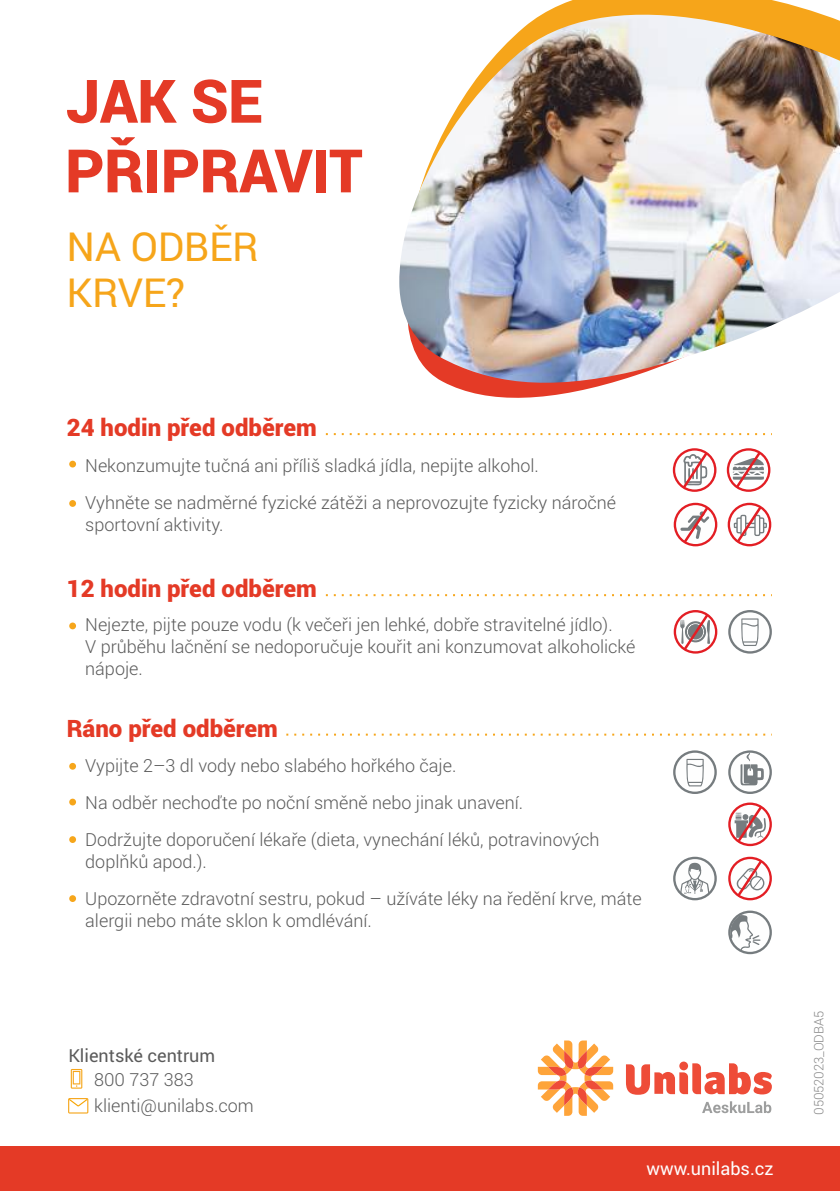
<style>
.page{position:relative;width:840px;height:1191px;background:#fff}
.page>*{position:absolute;margin:0;border:0;box-sizing:border-box;transform-origin:0 0}
.t1{font:900 60px/69.6px "Roboto";letter-spacing:-.005em;color:#e43a26}
.t2{font:40px/46.4px "Roboto";letter-spacing:-.01em;color:#f6a51a}
.t3{font:900 24px "Roboto";color:#e43a26}
.t4{font:300 18px/37px "Roboto";color:#5b5b5b}
.t5{font:18px "Roboto";color:#5b5b5b}
.t6{font:18px "Roboto";color:#fefefe}
.t7{font:300 13px "Roboto";letter-spacing:-.01em;color:#898989}
</style>
<div class="page">
<div style="left:0;top:1146px;width:839px;height:45px;background:#e43a26"></div>
<svg style="left:68px;top:1098px;width:20px;height:15px"></svg>
<svg style="left:71px;top:1069px;width:11px;height:19px"></svg>
<svg style="left:702px;top:1101px;width:69px;height:12px"></svg>
<svg style="left:537px;top:1040px;width:76px;height:75px"></svg>
<svg style="left:626px;top:1063px;width:146px;height:31px"></svg>
<svg style="left:326px;top:433px;width:440px;height:2px"></svg>
<svg style="left:727px;top:503px;width:43px;height:43px"></svg>
<svg style="left:729px;top:505px;width:39px;height:39px"></svg>
<svg style="left:673px;top:503px;width:44px;height:43px"></svg>
<svg style="left:675px;top:505px;width:39px;height:39px"></svg>
<svg style="left:726px;top:448px;width:44px;height:44px"></svg>
<svg style="left:728px;top:450px;width:39px;height:39px"></svg>
<svg style="left:672px;top:448px;width:44px;height:44px"></svg>
<svg style="left:674px;top:450px;width:39px;height:39px"></svg>
<svg style="left:682px;top:452px;width:25px;height:37px"></svg>
<svg style="left:732px;top:452px;width:32px;height:36px"></svg>
<svg style="left:680px;top:506px;width:28px;height:37px"></svg>
<svg style="left:733px;top:506px;width:33px;height:37px"></svg>
<svg style="left:326px;top:594px;width:440px;height:2px"></svg>
<svg style="left:727px;top:610px;width:44px;height:43px"></svg>
<div style="left:730px;top:612px;width:39px;height:39px;background:#fefefe;border-radius:50%"></div>
<svg style="left:673px;top:610px;width:44px;height:43px"></svg>
<svg style="left:675px;top:612px;width:39px;height:39px"></svg>
<svg style="left:741px;top:618px;width:17px;height:28px"></svg>
<svg style="left:680px;top:614px;width:29px;height:36px"></svg>
<div style="left:69px;top:461px;width:7px;height:6px;background:#f6a61b;border-radius:50%"></div>
<div style="left:69px;top:500px;width:7px;height:7px;background:#f6a61b;border-radius:50%"></div>
<div style="left:69px;top:622px;width:7px;height:7px;background:#f6a61b;border-radius:50%"></div>
<div style="left:69px;top:763px;width:7px;height:6px;background:#f6a61b;border-radius:50%"></div>
<svg style="left:286px;top:733px;width:480px;height:2px"></svg>
<svg style="left:727px;top:750px;width:44px;height:44px"></svg>
<div style="left:730px;top:752px;width:39px;height:39px;background:#fefefe;border-radius:50%"></div>
<svg style="left:672px;top:750px;width:44px;height:44px"></svg>
<div style="left:675px;top:752px;width:39px;height:39px;background:#fefefe;border-radius:50%"></div>
<svg style="left:727px;top:802px;width:44px;height:44px"></svg>
<svg style="left:730px;top:805px;width:39px;height:38px"></svg>
<svg style="left:727px;top:856px;width:44px;height:44px"></svg>
<svg style="left:730px;top:859px;width:39px;height:39px"></svg>
<svg style="left:672px;top:856px;width:44px;height:44px"></svg>
<div style="left:675px;top:859px;width:39px;height:39px;background:#fefefe;border-radius:50%"></div>
<svg style="left:679px;top:862px;width:30px;height:32px"></svg>
<svg style="left:738px;top:752px;width:25px;height:36px"></svg>
<svg style="left:686px;top:759px;width:18px;height:27px"></svg>
<svg style="left:734px;top:806px;width:31px;height:36px"></svg>
<svg style="left:735px;top:860px;width:29px;height:36px"></svg>
<svg style="left:727px;top:910px;width:44px;height:44px"></svg>
<div style="left:730px;top:913px;width:39px;height:38px;background:#fefefe;border-radius:50%"></div>
<svg style="left:730px;top:915px;width:30px;height:35px"></svg>
<div style="left:69px;top:798px;width:7px;height:7px;background:#f6a61b;border-radius:50%"></div>
<div style="left:69px;top:836px;width:7px;height:7px;background:#f6a61b;border-radius:50%"></div>
<div style="left:69px;top:895px;width:7px;height:7px;background:#f6a61b;border-radius:50%"></div>
<img style="left:399px;top:0;width:440px;height:392px">
<h1 class="t1" style="left:65px;top:65px;width:299px">JAK SE<br>PŘIPRAVIT</h1>
<h2 class="t2" style="left:67px;top:222px;width:194px">NA ODBĚR<br>KRVE?</h2>
<h3 class="t3" style="left:67px;top:411px;width:251px">24 hodin před odběrem</h3>
<p class="t4" style="left:85px;top:446px;width:532px">Nekonzumujte tučná ani příliš sladká jídla, nepijte alkohol.<br>Vyhněte se nadměrné fyzické zátěži a neprovozujte fyzicky náročné</p>
<p class="t4" style="left:85px;top:505px;width:140px">sportovní aktivity.</p>
<h3 class="t3" style="left:67px;top:572px;width:251px">12 hodin před odběrem</h3>
<p class="t4" style="left:85px;top:613px;width:551px;line-height:22px">Nejezte, pijte pouze vodu (k večeři jen lehké, dobře stravitelné jídlo).<br>V průběhu lačnění se nedoporučuje kouřit ani konzumovat alkoholické nápoje.</p>
<h3 class="t3" style="left:67px;top:711px;width:212px">Ráno před odběrem</h3>
<p class="t4" style="left:85px;top:746px;width:515px">Vypijte 2–3 dl vody nebo slabého hořkého čaje.<br>Na odběr nechoďte po noční směně nebo jinak unavení.<br>Dodržujte doporučení lékaře (dieta, vynechání léků, potravinových</p>
<p class="t4" style="left:85px;top:842px;width:557px">doplňků apod.).<br>Upozorněte zdravotní sestru, pokud – užíváte léky na ředění krve, máte</p>
<p class="t4" style="left:85px;top:901px;width:288px">alergii nebo máte sklon k omdlévání.</p>
<p class="t5" style="left:68px;top:1043px;width:148px">Klientské centrum</p>
<p class="t4" style="left:94px;top:1066px;width:161px;line-height:25.4px">800 737 383 klienti@unilabs.com</p>
<p class="t6" style="left:646px;top:1156px;width:128px">www.unilabs.cz</p>
<p class="t7" style="left:809px;top:1114px;width:105px;rotate:-90deg">05052023_ODBA5</p>
</div>
